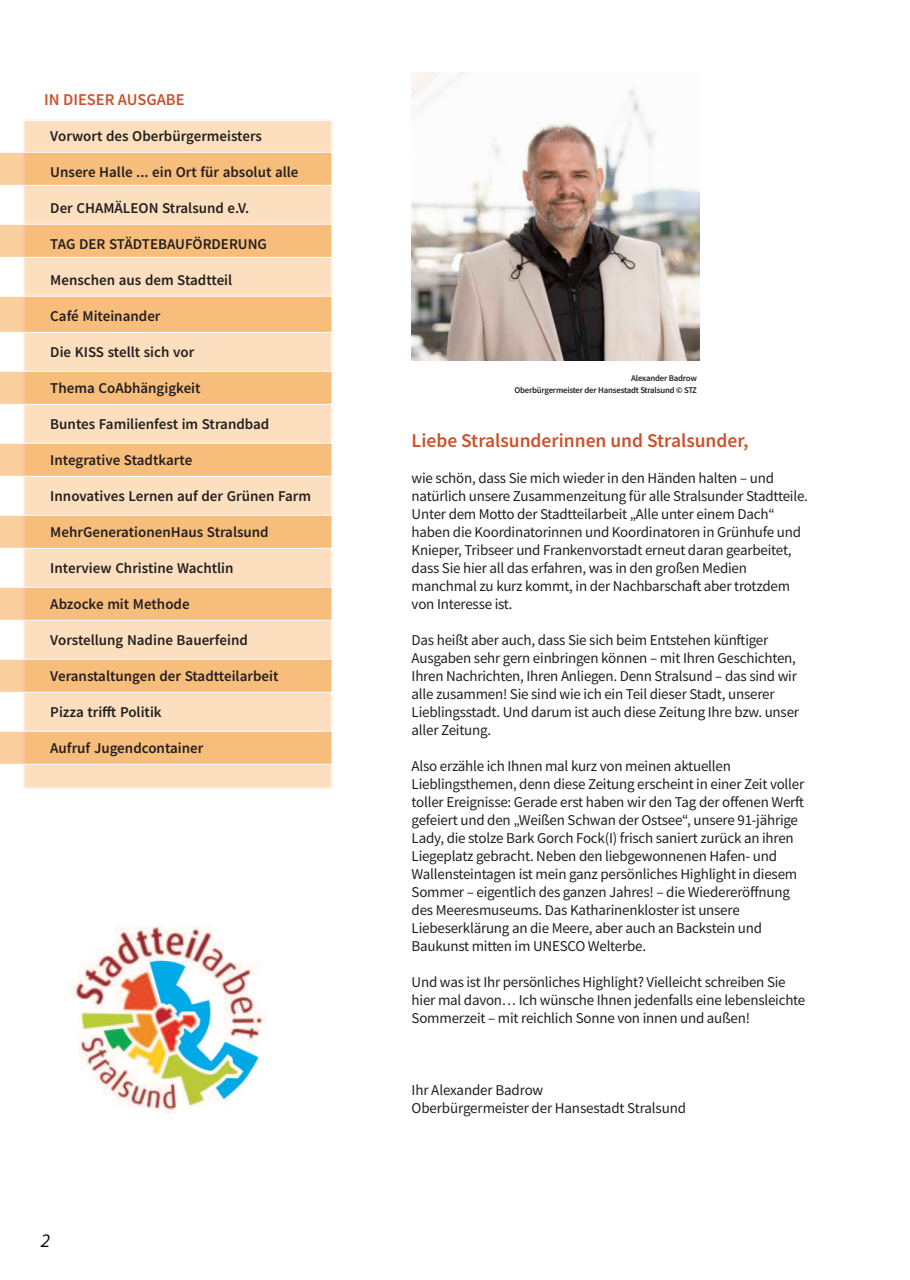
<style>
.page{position:relative;width:910px;height:1280px;background:#fff}
.page>*{position:absolute;margin:0;border:0;box-sizing:border-box;transform-origin:0 0}
.t1{font:600 19.5px "Source Sans Pro";color:#ca532b}
.t2{font:italic 19.5px "Source Sans Pro";color:#070909}
.t3{font:600 16.5px "Source Sans Pro";color:#ca532b}
.t4{font:15px/18px "Source Sans Pro";letter-spacing:-.015em;color:#231f20}
.t5{font:600 15px "Source Sans Pro";color:#231f20}
.t6{font:600 8.7px/12px "Source Sans Pro";letter-spacing:-.02em;color:#231f20;text-align:right}
</style>
<div class="page">
<div style="left:22px;top:119px;width:311px;height:671px;background:#fbdfbf;border:2px solid #fdf7f3"></div>
<img style="left:412px;top:72px;width:288px;height:288px">
<svg style="left:0;top:731px;width:332px;height:33px;background:#f7c081"></svg>
<svg style="left:0;top:659px;width:332px;height:33px;background:#f7c081"></svg>
<svg style="left:0;top:587px;width:332px;height:33px;background:#f7c081"></svg>
<svg style="left:0;top:515px;width:332px;height:33px;background:#f7c081"></svg>
<svg style="left:0;top:443px;width:332px;height:33px;background:#f7c081"></svg>
<svg style="left:0;top:371px;width:332px;height:33px;background:#f7c081"></svg>
<svg style="left:0;top:296px;width:332px;height:36px;background:#f7bf81"></svg>
<svg style="left:0;top:224px;width:332px;height:34px;background:#f7c184"></svg>
<svg style="left:0;top:152px;width:332px;height:34px;background:#f7c184"></svg>
<img style="left:67px;top:926px;width:199px;height:188px">
<p class="t3" style="left:44px;top:88px;width:142px">IN DIESER AUSGABE</p>
<p class="t5" style="left:50px;top:126px;width:213px">Vorwort des Oberbürgermeisters</p>
<p class="t5" style="left:50px;top:162px;width:250px">Unsere Halle ... ein Ort für absolut alle</p>
<p class="t5" style="left:50px;top:198px;width:201px">Der CHAMÄLEON Stralsund e.V.</p>
<p class="t5" style="left:50px;top:234px;width:218px">TAG DER STÄDTEBAUFÖRDERUNG</p>
<p class="t5" style="left:50px;top:270px;width:183px">Menschen aus dem Stadtteil</p>
<p class="t5" style="left:50px;top:306px;width:112px">Café Miteinander</p>
<p class="t5" style="left:50px;top:342px;width:145px">Die KISS stellt sich vor</p>
<p class="t5" style="left:50px;top:378px;width:152px">Thema CoAbhängigkeit</p>
<p class="t5" style="left:50px;top:414px;width:220px">Buntes Familienfest im Strandbad</p>
<p class="t5" style="left:50px;top:450px;width:143px">Integrative Stadtkarte</p>
<p class="t5" style="left:50px;top:486px;width:262px">Innovatives Lernen auf der Grünen Farm</p>
<p class="t5" style="left:50px;top:522px;width:220px">MehrGenerationenHaus Stralsund</p>
<p class="t5" style="left:50px;top:558px;width:185px">Interview Christine Wachtlin</p>
<p class="t5" style="left:50px;top:594px;width:141px">Abzocke mit Methode</p>
<p class="t5" style="left:50px;top:630px;width:199px">Vorstellung Nadine Bauerfeind</p>
<p class="t5" style="left:50px;top:666px;width:230px">Veranstaltungen der Stadtteilarbeit</p>
<p class="t5" style="left:50px;top:702px;width:113px">Pizza tri昀 Politik</p>
<p class="t5" style="left:50px;top:738px;width:155px">Aufruf Jugendcontainer</p>
<h1 class="t2" style="left:41px;top:1228px;width:11px">2</h1>
<p class="t6" style="left:514px;top:372px;width:184px">Alexander Badrow<br>Oberbürgermeister der Hansestadt Stralsund © STZ</p>
<h1 class="t1" style="left:412px;top:427px;width:338px">Liebe Stralsunderinnen und Stralsunder,</h1>
<p class="t4" style="left:412px;top:468px;width:398px">wie schön, dass Sie mich wieder in den Händen halten – und natürlich unsere Zusammenzeitung für alle Stralsunder Stadtteile.<br>Unter dem Motto der Stadtteilarbeit „Alle unter einem Dach“ haben die Koordinatorinnen und Koordinatoren in Grünhufe und Knieper, Tribseer und Frankenvorstadt erneut daran gearbeitet, dass Sie hier all das erfahren, was in den großen Medien manchmal zu kurz kommt, in der Nachbarscha昀琀 aber trotzdem von Interesse ist.</p>
<p class="t4" style="left:412px;top:630px;width:389px">Das heißt aber auch, dass Sie sich beim Entstehen kün昀琀iger Ausgaben sehr gern einbringen können – mit Ihren Geschichten, Ihren Nachrichten, Ihren Anliegen. Denn Stralsund – das sind wir alle zusammen! Sie sind wie ich ein Teil dieser Stadt, unserer Lieblingsstadt. Und darum ist auch diese Zeitung Ihre bzw. unser aller Zeitung.</p>
<p class="t4" style="left:412px;top:756px;width:394px">Also erzähle ich Ihnen mal kurz von meinen aktuellen Lieblingsthemen, denn diese Zeitung erscheint in einer Zeit voller toller Ereignisse: Gerade erst haben wir den Tag der o昀昀enen Wer昀琀gefeiert und den „Weißen Schwan der Ostsee“, unsere 91-jährige Lady, die stolze Bark Gorch Fock(I) frisch saniert zurück an ihren Liegeplatz gebracht. Neben den liebgewonnenen Hafen- und Wallensteintagen ist mein ganz persönliches Highlight in diesem Sommer – eigentlich des ganzen Jahres! – die Wiedererö昀昀nung des Meeresmuseums. Das Katharinenkloster ist unsere Liebeserklärung an die Meere, aber auch an Backstein und Baukunst mitten im UNESCO Welterbe.</p>
<p class="t4" style="left:412px;top:972px;width:395px">Und was ist Ihr persönliches Highlight? Vielleicht schreiben Sie hier mal davon… Ich wünsche Ihnen jedenfalls eine lebensleichte<br>Sommerzeit – mit reichlich Sonne von innen und außen!</p>
<p class="t4" style="left:412px;top:1080px;width:276px">Ihr Alexander Badrow<br>Oberbürgermeister der Hansestadt Stralsund</p>
</div>
